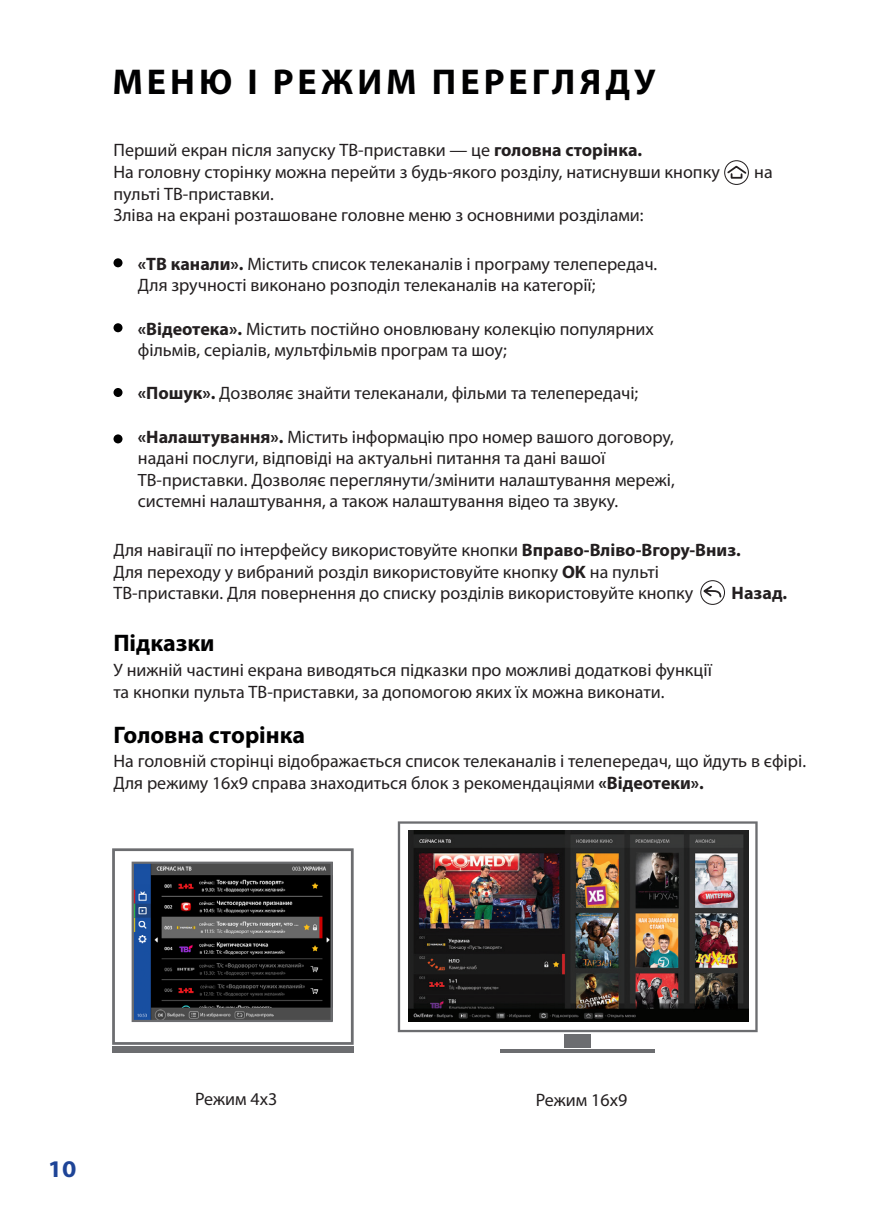
<style>
.page{position:relative;width:874px;height:1225px;background:#fff}
.page>*{position:absolute;margin:0;border:0;box-sizing:border-box;transform-origin:0 0}
.t1{font:700 36px "Myriad Pro";letter-spacing:.11em;color:#000001}
.t2{font:700 24px "Myriad Pro";color:#000001}
.t3{font:700 semi-expanded 24px "Myriad Pro";color:#1e4497}
.t4{font:18px/21.6px "Myriad Pro";color:#231f20}
.t5{font:700 18px "Myriad Pro";color:#231f20}
.s1{font-weight:700}
.s2{font-size:17.8px}
</style>
<div class="page">
<svg style="left:724px;top:161px;width:24px;height:23px"></svg>
<div style="left:723px;top:160px;width:25px;height:25px;border:1px solid #231f20;border-radius:50%"></div>
<svg style="left:725px;top:164px;width:22px;height:16px"></svg>
<div style="left:113px;top:258px;width:9px;height:9px;background:#000;border-radius:50%"></div>
<div style="left:113px;top:323px;width:9px;height:9px;background:#000;border-radius:50%"></div>
<div style="left:113px;top:388px;width:9px;height:9px;background:#000;border-radius:50%"></div>
<div style="left:113px;top:434px;width:9px;height:9px;background:#000;border-radius:50%"></div>
<svg style="left:700px;top:580px;width:24px;height:24px"></svg>
<div style="left:700px;top:580px;width:24px;height:25px;border:1px solid #231f20;border-radius:50%"></div>
<svg style="left:700px;top:584px;width:22px;height:14px"></svg>
<div style="left:564px;top:1033px;width:26px;height:14px;background:#6c6d70"></div>
<hr style="left:500px;top:1049px;width:154px;height:3px;background:#6c6d70">
<img style="left:397px;top:821px;width:360px;height:211px">
<div style="left:112px;top:1046px;width:241px;height:6px;background:#6c6d70"></div>
<svg style="left:112px;top:848px;width:241px;height:196px"></svg>
<svg style="left:131px;top:861px;width:202px;height:161px;background:#2d2f35"></svg>
<p class="t1" style="left:112px;top:58px;width:544px">МЕНЮ І РЕЖИМ ПЕРЕГЛЯДУ</p>
<p class="t4" style="left:113px;top:139px;width:530px">Перший екран після запуску ТВ-приставки — це <span class="s1">головна сторінка.</span></p>
<p class="t4" style="left:113px;top:161px;width:607px">На головну сторінку можна перейти з будь-якого розділу, натиснувши кнопку</p>
<p class="t4" style="left:753px;top:161px;width:20px">на</p>
<p class="t4" style="left:113px;top:182px;width:162px">пульті ТВ-приставки.</p>
<p class="t4" style="left:113px;top:204px;width:531px">Зліва на екрані розташоване головне меню з основними розділами:</p>
<p class="t4" style="left:138px;top:253px;width:520px"><span class="s1">«ТВ канали».</span> Містить список телеканалів і програму телепередач.</p>
<p class="t4" style="left:138px;top:274px;width:459px">Для зручності виконано розподіл телеканалів на категорії;</p>
<p class="t4" style="left:138px;top:317px;width:517px"><span class="s1">«Відеотека».</span> Містить постійно оновлювану колекцію популярних фільмів, серіалів, мультфільмів програм та шоу;</p>
<p class="t4" style="left:138px;top:382px;width:501px"><span class="s1">«Пошук».</span> Дозволяє знайти телеканали, фільми та телепередачі;</p>
<p class="t4" style="left:138px;top:425px;width:537px"><span class="s1">«Налаштування».</span> Містить інформацію про номер вашого договору, надані послуги, відповіді на актуальні питання та дані вашої</p>
<p class="t4" style="left:138px;top:469px;width:538px"><span class="s2">ТВ-приставки</span>. Дозволяє переглянути/змінити налаштування мережі, системні налаштування, а також налаштування відео та звуку.</p>
<p class="t4" style="left:113px;top:539px;width:628px">Для навігації по інтерфейсу використовуйте кнопки <span class="s1">Вправо-Вліво-Вгору-Вниз.</span></p>
<p class="t4" style="left:113px;top:560px;width:546px">Для переходу у вибраний розділ використовуйте кнопку <span class="s1">OK</span> на пульті</p>
<p class="t4" style="left:113px;top:582px;width:581px">ТВ-приставки. Для повернення до списку розділів використовуйте кнопку</p>
<p class="t5" style="left:731px;top:581px;width:57px">Назад.</p>
<p class="t2" style="left:113px;top:627px;width:103px">Підказки</p>
<p class="t4" style="left:113px;top:659px;width:599px">У нижній частині екрана виводяться підказки про можливі додаткові функції</p>
<p class="t4" style="left:113px;top:681px;width:552px">та кнопки пульта ТВ-приставки, за допомогою яких їх можна виконати.</p>
<p class="t2" style="left:113px;top:719px;width:193px">Головна сторінка</p>
<p class="t4" style="left:113px;top:750px;width:693px">На головній сторінці відображається список телеканалів і телепередач, що йдуть в єфірі.</p>
<p class="t4" style="left:113px;top:771px;width:591px">Для режиму 16х9 справа знаходиться блок з рекомендаціями <span class="s1">«Відеотеки».</span></p>
<p class="t3" style="left:48px;top:1155px;width:30px">10</p>
<p class="t4" style="left:195px;top:1087px;width:84px">Режим 4х3</p>
<p class="t4" style="left:535px;top:1088px;width:93px">Режим 16х9</p>
</div>
